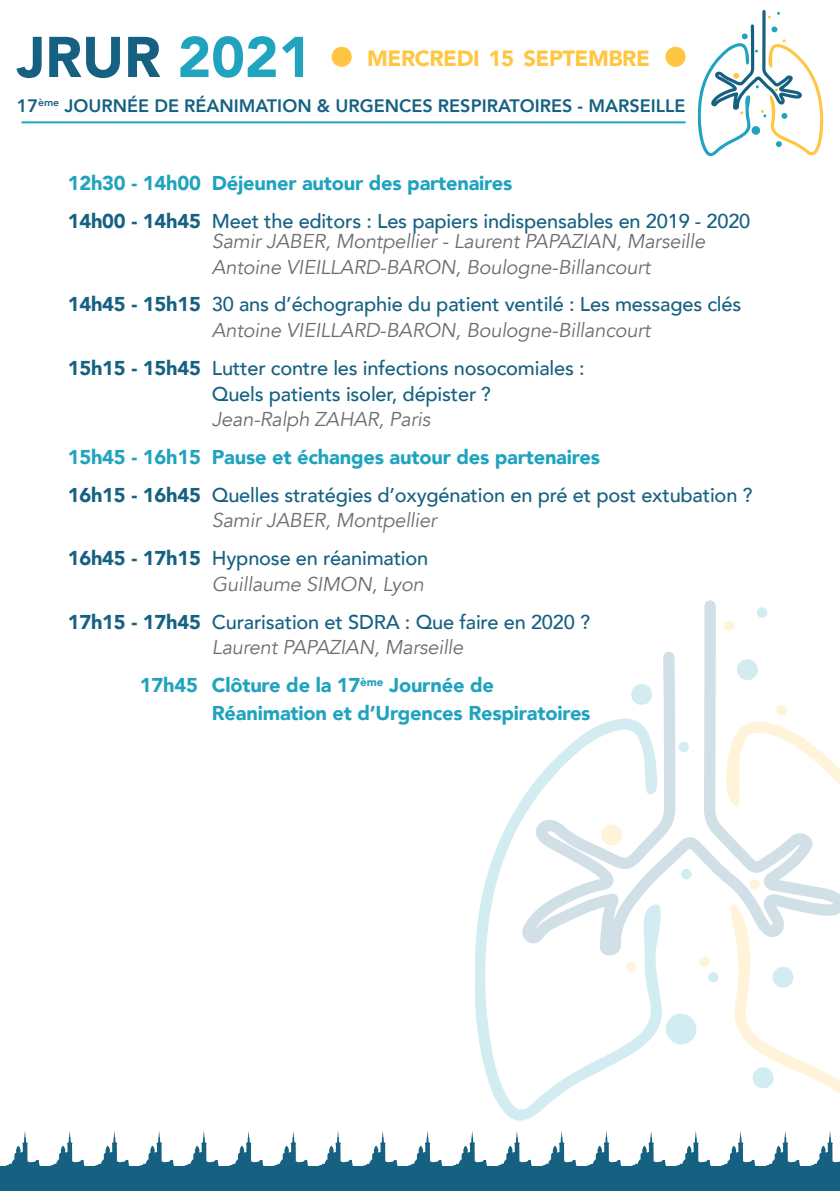
<style>
.page{position:relative;width:840px;height:1191px;background:#fff}
.page>*{position:absolute;margin:0;border:0;box-sizing:border-box;transform-origin:0 0}
.t1{font:900 56.8px "Avenir";color:#166181}
.t2{font:900 22px "Avenir";letter-spacing:-.02em;color:#ffc641}
.t3{font:500 20px/37.8px "Avenir";letter-spacing:-.01em;color:#166181}
.t4{font:italic 20px/25.8px "Avenir";letter-spacing:-.01em;color:#6d6e71}
.t5{font:900 20px/37.8px "Avenir";letter-spacing:-.01em;color:#1fa3be}
.t6{font:800 18px "Avenir";color:#166181}
.s1{color:#1fa3be}
.s2{font-weight:900;color:#1fa3be}
.s3{font-weight:900}
.s4{font-weight:400;font-style:italic;color:#6d6e71}
.s5{font-weight:900;font-style:normal;color:#166181}
.s6{font-weight:500;font-style:normal;color:#166181}
</style>
<div class="page">
<svg style="left:697px;top:10px;width:126px;height:147px"></svg>
<div style="left:665px;top:47px;width:20px;height:20px;background:#ffc641;border-radius:50%"></div>
<div style="left:331px;top:47px;width:20px;height:20px;background:#ffc641;border-radius:50%"></div>
<hr style="left:22px;top:121px;width:663px;height:2px;background:#1fa3be">
<svg style="left:5px;top:1131px;width:35px;height:35px"></svg>
<svg style="left:95px;top:1131px;width:35px;height:35px"></svg>
<svg style="left:184px;top:1131px;width:35px;height:35px"></svg>
<svg style="left:274px;top:1131px;width:35px;height:35px"></svg>
<svg style="left:363px;top:1131px;width:35px;height:35px"></svg>
<svg style="left:452px;top:1131px;width:35px;height:35px"></svg>
<svg style="left:542px;top:1131px;width:35px;height:35px"></svg>
<svg style="left:631px;top:1131px;width:35px;height:35px"></svg>
<svg style="left:721px;top:1131px;width:34px;height:35px"></svg>
<svg style="left:50px;top:1131px;width:35px;height:35px"></svg>
<svg style="left:139px;top:1131px;width:35px;height:35px"></svg>
<svg style="left:229px;top:1131px;width:35px;height:35px"></svg>
<svg style="left:318px;top:1131px;width:35px;height:35px"></svg>
<svg style="left:408px;top:1131px;width:35px;height:35px"></svg>
<svg style="left:497px;top:1131px;width:35px;height:35px"></svg>
<svg style="left:587px;top:1131px;width:34px;height:35px"></svg>
<svg style="left:676px;top:1131px;width:35px;height:35px"></svg>
<svg style="left:765px;top:1131px;width:35px;height:35px"></svg>
<svg style="left:810px;top:1131px;width:29px;height:35px"></svg>
<div style="left:0;top:1166px;width:839px;height:25px;background:#166181"></div>
<svg style="left:475px;top:820px;width:35px;height:297px"></svg>
<svg style="left:510px;top:600px;width:329px;height:521px"></svg>
<div style="left:678px;top:741px;width:10px;height:11px;background:#d3ecf2;border-radius:50%"></div>
<div style="left:749px;top:879px;width:10px;height:11px;background:#fff3d9;border-radius:50%"></div>
<svg style="left:625px;top:961px;width:11px;height:11px"></svg>
<svg style="left:699px;top:956px;width:10px;height:10px"></svg>
<svg style="left:723px;top:620px;width:10px;height:11px"></svg>
<div style="left:736px;top:659px;width:21px;height:21px;background:#d3ecf2;border-radius:50%"></div>
<div style="left:600px;top:824px;width:21px;height:21px;background:#fff3d9;border-radius:50%"></div>
<div style="left:772px;top:966px;width:21px;height:21px;background:#d3ecf2;border-radius:50%"></div>
<svg style="left:775px;top:705px;width:11px;height:10px"></svg>
<div style="left:707px;top:972px;width:11px;height:10px;background:#d3ecf2;border-radius:50%"></div>
<div style="left:756px;top:607px;width:10px;height:11px;background:#d3ecf2;border-radius:50%"></div>
<svg style="left:680px;top:869px;width:11px;height:10px"></svg>
<svg style="left:629px;top:682px;width:24px;height:24px"></svg>
<svg style="left:663px;top:1011px;width:35px;height:35px"></svg>
<svg style="left:750px;top:1065px;width:24px;height:24px"></svg>
<h1 class="t1" style="left:17px;top:9px;width:297px">JRUR <span class="s1">2021</span></h1>
<p class="t6" style="left:17px;top:92px;width:670px">17<sup>ème</sup> JOURNÉE DE RÉANIMATION &amp; URGENCES RESPIRATOIRES - MARSEILLE</p>
<p class="t2" style="left:367px;top:40px;width:284px">MERCREDI 15 SEPTEMBRE</p>
<p class="t3" style="left:68px;top:163px;width:683px"><span class="s2">12h30 - 14h00 Déjeuner autour des partenaires<br></span><span class="s3">14h00 - 14h45</span> Meet the editors : Les papiers indispensables en 2019 - 2020</p>
<p class="t4" style="left:212px;top:228px;width:494px">Samir JABER, Montpellier - Laurent PAPAZIAN, Marseille<br>Antoine VIEILLARD-BARON, Boulogne-Billancourt</p>
<p class="t3" style="left:212px;top:290px;width:530px;line-height:25.8px;text-indent:-144px"><span class="s3">14h45 - 15h15</span> 30 ans d’échographie du patient ventilé : Les messages clés<br><span class="s4">Antoine VIEILLARD-BARON, Boulogne-Billancourt</span></p>
<p class="t3" style="left:212px;top:354px;width:374px;line-height:25.8px;text-indent:-144px"><span class="s3">15h15 - 15h45</span> Lutter contre les infections nosocomiales :<br>Quels patients isoler, dépister ?</p>
<p class="t4" style="left:212px;top:407px;width:220px">Jean-Ralph ZAHAR, Paris</p>
<p class="t3" style="left:68px;top:437px;width:686px"><span class="s2">15h45 - 16h15 Pause et échanges autour des partenaires<br></span><span class="s3">16h15 - 16h45</span> Quelles stratégies d’oxygénation en pré et post extubation ?</p>
<p class="t4" style="left:68px;top:502px;width:370px;line-height:37.8px;text-indent:144px">Samir JABER, Montpellier<br><span class="s5">16h45 - 17h15</span> <span class="s6">Hypnose en réanimation</span></p>
<p class="t3" style="left:68px;top:564px;width:523px;text-indent:144px"><span class="s4">Guillaume SIMON, Lyon<br></span><span class="s3">17h15 - 17h45</span> Curarisation et SDRA : Que faire en 2020 ?</p>
<p class="t5" style="left:140px;top:628px;width:355px;text-indent:72px"><span class="s4">Laurent PAPAZIAN, Marseille<br></span>17h45 Clôture de la 17<sup>ème</sup> Journée de</p>
<p class="t5" style="left:212px;top:693px;width:380px">Réanimation et d’Urgences Respiratoires</p>
</div>
